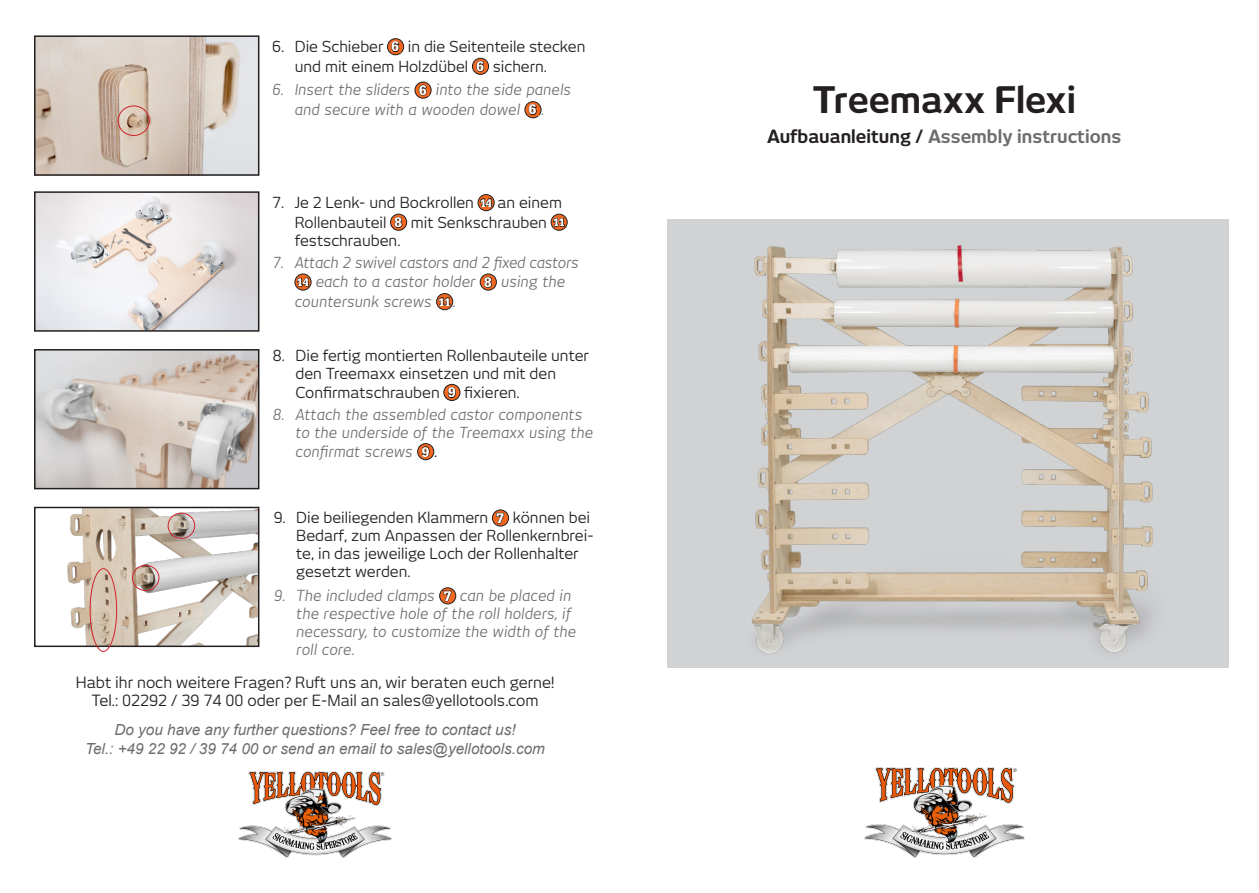
<style>
.page{position:relative;width:1259px;height:893px;background:#fff}
.page>*{position:absolute;margin:0;border:0;box-sizing:border-box;transform-origin:0 0}
.t1{font:700 36px "New June";color:#231f20}
.t2{font:700 18px "New June";color:#6c6d70}
.t3{font:15.3px/18.3px "New June";color:#231f20;text-align:center}
.t4{font:italic 15.3px/18.3px "Arial";color:#6c6d70;text-align:center}
.t5{font:15px/18px "New June";color:#231f20}
.t6{font:italic 15px/19.6px "New June";color:#6c6d70}
.s1{font-family:"Glypha LT Std";font-weight:900;font-size:13.5px;color:#040503}
.s2{font-family:"Glypha LT Std";font-weight:900;font-style:normal;font-size:13.5px;color:#040503}
.s3{font-family:"Glypha LT Std";font-weight:900;font-size:10.65px;color:#040503}
.s4{font-family:"Glypha LT Std";font-weight:900;font-style:normal;font-size:10.65px;color:#040503}
.s5{font-style:normal;color:#231f20}
.s6{color:#231f20}
</style>
<div class="page">
<img style="left:667px;top:219px;width:557px;height:449px">
<img style="left:864px;top:767px;width:160px;height:91px">
<img style="left:238px;top:771px;width:153px;height:87px">
<img style="left:37px;top:194px;width:219px;height:135px">
<div style="left:34px;top:191px;width:225px;height:141px;border:2px solid #231f20"></div>
<img style="left:37px;top:352px;width:219px;height:134px">
<div style="left:34px;top:349px;width:225px;height:140px;border:2px solid #231f20"></div>
<img style="left:67px;top:510px;width:189px;height:134px">
<div style="left:34px;top:507px;width:225px;height:140px;border:2px solid #231f20"></div>
<svg style="left:387px;top:39px;width:17px;height:16px"></svg>
<div style="left:387px;top:38px;width:17px;height:17px;border:1px solid #231f20;border-radius:50%"></div>
<div style="left:391px;top:42px;width:10px;height:11px;background:#f36821"></div>
<svg style="left:472px;top:58px;width:16px;height:16px"></svg>
<div style="left:472px;top:58px;width:17px;height:17px;border:1px solid #231f20;border-radius:50%"></div>
<div style="left:476px;top:61px;width:10px;height:11px;background:#f36821"></div>
<div style="left:415px;top:82px;width:16px;height:16px;background:#f36821;border-radius:50%"></div>
<div style="left:415px;top:82px;width:16px;height:16px;border:1px solid #231f20;border-radius:50%"></div>
<div style="left:419px;top:85px;width:9px;height:11px;background:#f36821"></div>
<svg style="left:525px;top:102px;width:16px;height:16px"></svg>
<div style="left:525px;top:101px;width:16px;height:17px;border:1px solid #231f20;border-radius:50%"></div>
<div style="left:529px;top:105px;width:9px;height:11px;background:#f36821"></div>
<img style="left:37px;top:38px;width:219px;height:135px">
<div style="left:34px;top:35px;width:225px;height:141px;border:2px solid #231f20"></div>
<div style="left:478px;top:195px;width:16px;height:16px;background:#f36821;border-radius:50%"></div>
<div style="left:478px;top:194px;width:16px;height:17px;border:1px solid #231f20;border-radius:50%"></div>
<div style="left:390px;top:214px;width:17px;height:16px;background:#f36821;border-radius:50%"></div>
<div style="left:390px;top:214px;width:17px;height:17px;border:1px solid #231f20;border-radius:50%"></div>
<div style="left:551px;top:214px;width:16px;height:16px;background:#f36821;border-radius:50%"></div>
<div style="left:551px;top:214px;width:16px;height:17px;border:1px solid #231f20;border-radius:50%"></div>
<div style="left:295px;top:274px;width:16px;height:16px;background:#f36821;border-radius:50%"></div>
<div style="left:295px;top:274px;width:16px;height:16px;border:1px solid #231f20;border-radius:50%"></div>
<div style="left:480px;top:274px;width:16px;height:16px;background:#f36821;border-radius:50%"></div>
<div style="left:480px;top:274px;width:16px;height:16px;border:1px solid #231f20;border-radius:50%"></div>
<div style="left:436px;top:294px;width:17px;height:16px;background:#f36821;border-radius:50%"></div>
<div style="left:436px;top:293px;width:17px;height:17px;border:1px solid #231f20;border-radius:50%"></div>
<div style="left:444px;top:384px;width:16px;height:16px;background:#f36821;border-radius:50%"></div>
<div style="left:443px;top:384px;width:17px;height:17px;border:1px solid #231f20;border-radius:50%"></div>
<div style="left:418px;top:444px;width:16px;height:16px;background:#f36821;border-radius:50%"></div>
<div style="left:417px;top:443px;width:17px;height:17px;border:1px solid #231f20;border-radius:50%"></div>
<div style="left:492px;top:510px;width:16px;height:16px;background:#f36821;border-radius:50%"></div>
<div style="left:492px;top:510px;width:17px;height:16px;border:1px solid #231f20;border-radius:50%"></div>
<div style="left:440px;top:588px;width:16px;height:16px;background:#f36821;border-radius:50%"></div>
<div style="left:439px;top:588px;width:17px;height:16px;border:1px solid #231f20;border-radius:50%"></div>
<div style="left:118px;top:106px;width:32px;height:30px;border:1px solid #d1232a;border-radius:50%"></div>
<div style="left:168px;top:513px;width:27px;height:26px;border:1px solid #d1232a;border-radius:50%"></div>
<div style="left:132px;top:565px;width:27px;height:26px;border:1px solid #d1232a;border-radius:50%"></div>
<div style="left:90px;top:568px;width:27px;height:84px;border:1px solid #d1232a;border-radius:50%"></div>
<p class="t5" style="left:295px;top:37px;width:292px;line-height:19.6px;text-indent:-23px">6. Die Schieber <span class="s1">6</span> in die Seitenteile stecken und mit einem Holzdübel <span class="s1">6</span> sichern.</p>
<p class="t6" style="left:272px;top:80px;width:300px;text-align:center">6. Insert the sliders <span class="s2">6</span> into the side panels and secure with a wooden dowel <span class="s2">6</span> .</p>
<p class="t5" style="left:272px;top:192px;width:294px;line-height:19.6px;text-align:right">7. Je 2 Lenk- und Bockrollen <span class="s3">14</span> an einem<br>Rollenbauteil <span class="s1">8</span> mit Senkschrauben <span class="s3">11</span></p>
<p class="t5" style="left:295px;top:231px;width:107px">festschrauben.</p>
<p class="t6" style="left:295px;top:252px;width:285px;text-indent:-23px">7. Attach 2 swivel castors and 2 fixed castors<br><span class="s4">14</span> each to a castor holder <span class="s2">8</span> using the countersunk screws <span class="s4">11</span> .</p>
<p class="t5" style="left:295px;top:346px;width:295px;line-height:18.5px;text-indent:-22px">8. Die fertig montierten Rollenbauteile unter den Treemaxx einsetzen und mit den<br>Confirmatschrauben <span class="s1">9</span> fixieren.</p>
<p class="t6" style="left:295px;top:405px;width:299px;line-height:18.5px;text-indent:-22px">8. Attach the assembled castor components to the underside of the Treemaxx using the confirmat screws <span class="s2">9</span> <span class="s5">.</span></p>
<p class="t5" style="left:296px;top:509px;width:299px;text-indent:-23px">9. Die beiliegenden Klammern <span class="s1">7</span> können bei Bedarf, zum Anpassen der Rollenkernbrei&shy;te, in das jeweilige Loch der Rollenhalter gesetzt werden.</p>
<p class="t6" style="left:296px;top:586px;width:281px;line-height:18px;text-indent:-23px">9. The included clamps <span class="s2">7</span> can be placed in the respective hole of the roll holders, if necessary, to customize the width of the roll core.</p>
<p class="t3" style="left:76px;top:673px;width:480px">Habt ihr noch weitere Fragen? Ruft uns an, wir beraten euch gerne!<br>Tel.: 02292 / 39 74 00 oder per E-Mail an sales@yellotools.com</p>
<p class="t4" style="left:85px;top:721px;width:461px">Do you have any further questions? Feel free to contact us!<br>Tel.: +49 22 92 / 39 74 00 or send an email to sales@yellotools.com</p>
<h1 class="t1" style="left:812px;top:79px;width:265px">Treemaxx Flexi</h1>
<p class="t2" style="left:767px;top:126px;width:356px"><span class="s6">Aufbauanleitung /</span> Assembly instructions</p>
</div>
